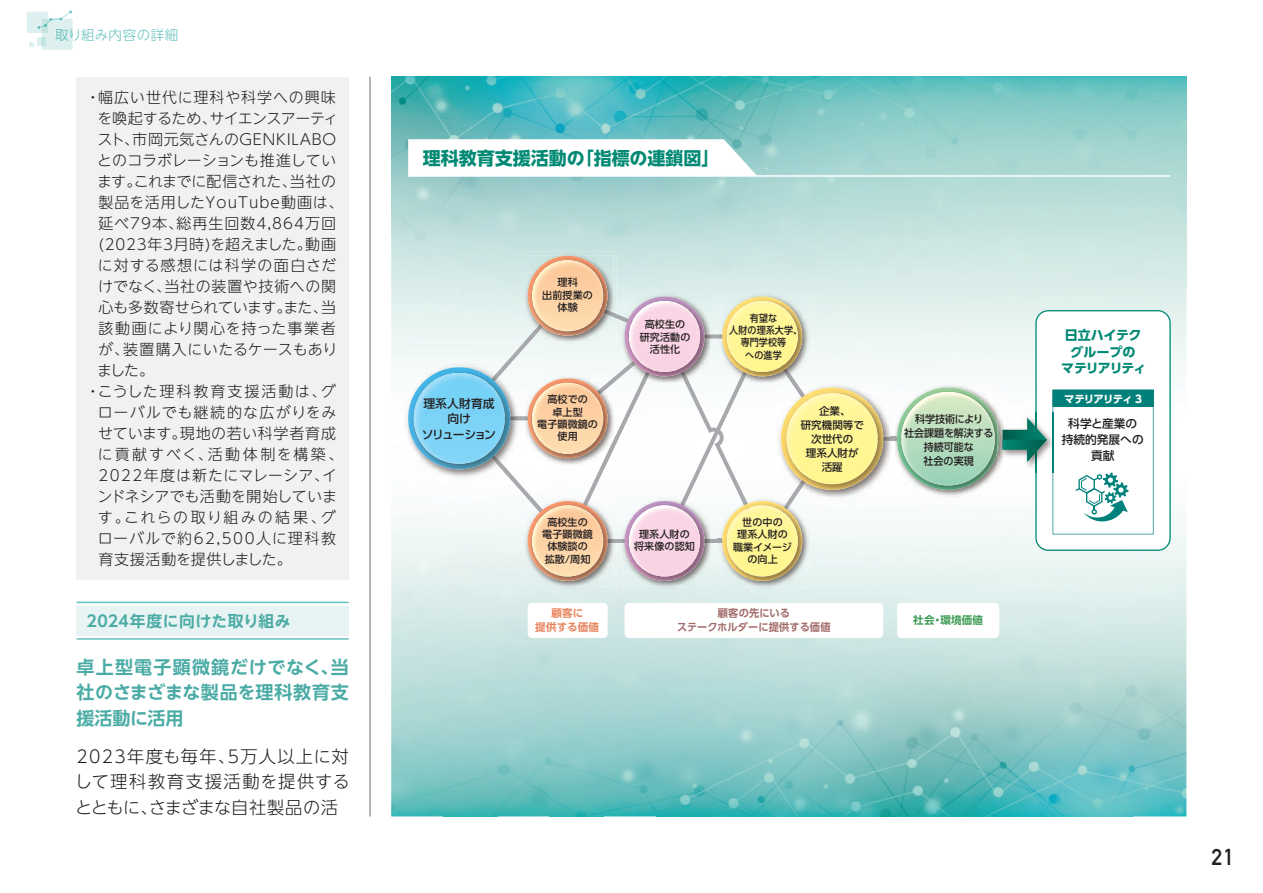
<style>
.page{position:relative;width:1263px;height:893px;background:#fff}
.page>*{position:absolute;margin:0;border:0;box-sizing:border-box;transform-origin:0 0}
.t1{font:700 22.5px "DIN Alternate";color:#231f20}
.t2{font:700 18px/25.5px "UD Shin Go NT Pro De";letter-spacing:.03em;color:#4baba5;text-align:justify}
.t3{font:700 18px "UD Shin Go NT Pro";color:#008973}
.t4{font:300 17.25px/25.5px "UD Shin Go NT Pro";letter-spacing:.05em;color:#231f20;text-align:justify}
.t5{font:700 15.75px "UD Shin Go NT Pro De";letter-spacing:.03em;color:#4baba5}
.t6{font:300 15px "UD Shin Go NT Pro";letter-spacing:.05em;color:#231f20}
.t7{font:300 15px "UD Shin Go NT Pro";letter-spacing:.075em;color:#231f20}
.t8{font:300 15px "UD Shin Go NT Pro";letter-spacing:-.04em;color:#231f20}
.t9{font:300 15px "UD Shin Go NT Pro";letter-spacing:-.01em;color:#231f20}
.t10{font:300 15px "UD Shin Go NT Pro";letter-spacing:-.02em;color:#231f20}
.t11{font:300 15px "UD Shin Go NT Pro";letter-spacing:.09em;color:#231f20}
.t12{font:300 15px "UD Shin Go NT Pro";letter-spacing:-.005em;color:#231f20}
.t13{font:300 15px "UD Shin Go NT Pro";letter-spacing:.01em;color:#231f20}
.t14{font:300 15px "UD Shin Go NT Pro";letter-spacing:.135em;color:#231f20}
.t15{font:300 15px "UD Shin Go NT Pro";letter-spacing:.005em;color:#231f20}
.t16{font:300 15px "UD Shin Go NT Pro";letter-spacing:.07em;color:#231f20}
.t17{font:300 15px "UD Shin Go NT Pro";letter-spacing:.13em;color:#231f20}
.t18{font:300 15px "UD Shin Go NT Pro";letter-spacing:.12em;color:#231f20}
.t19{font:300 15px "UD Shin Go NT Pro";letter-spacing:-.015em;color:#231f20}
.t20{font:300 13.5px "UD Shin Go NT Pro";letter-spacing:.03em;color:#64c1bd}
.t21{font:700 13.05px/16.6px "UD Shin Go Pro";letter-spacing:-.03em;color:#008973;text-align:center}
.t22{font:500 11.85px/15.5px "UD Shin Go Pro";letter-spacing:-.01em;color:#231f20;text-align:center}
.t23{font:500 11.7px/16.2px "UD Shin Go Pro";color:#231f20;text-align:center}
.t24{font:500 10.5px/14px "UD Shin Go Pro";color:#231f20;text-align:center;scale:.95 1}
.t25{font:700 10.5px/14.1px "UD Shin Go Pro De";color:#a26a69;text-align:center}
.t26{font:500 10.5px/14px "UD Shin Go Pro";color:#231f20;text-align:center}
.t27{font:700 10.5px/14.1px "UD Shin Go Pro De";letter-spacing:.015em;color:#e78057;text-align:center}
.t28{font:700 10.5px "UD Shin Go Pro";letter-spacing:-.09em;color:#fff}
.t29{font:700 10.5px "UD Shin Go Pro De";letter-spacing:.02em;color:#389950}
.t30{font:500 10.05px/12.3px "UD Shin Go Pro";letter-spacing:.01em;color:#231f20;text-align:center}
.t31{font:500 10.05px/12.3px "UD Shin Go Pro";letter-spacing:.01em;color:#231f20;text-align:center;scale:.9 1}
</style>
<div class="page">
<svg style="left:27px;top:10px;width:46px;height:40px"></svg>
<hr style="left:77px;top:638px;width:272px;height:2px;background:#64c1bd">
<hr style="left:77px;top:602px;width:272px;height:1px;background:#64c1bd">
<div style="left:77px;top:606px;width:272px;height:29px;background:#e7f4f3"></div>
<img style="left:391px;top:77px;width:636px;height:158px">
<img style="left:1027px;top:77px;width:159px;height:211px">
<img style="left:1134px;top:340px;width:52px;height:476px">
<img style="left:391px;top:393px;width:53px;height:423px">
<img style="left:497px;top:543px;width:53px;height:273px">
<img style="left:974px;top:525px;width:106px;height:291px">
<img style="left:444px;top:519px;width:53px;height:297px">
<img style="left:709px;top:523px;width:265px;height:293px">
<img style="left:603px;top:543px;width:53px;height:273px">
<img style="left:1080px;top:551px;width:54px;height:265px">
<img style="left:550px;top:590px;width:53px;height:226px">
<img style="left:656px;top:590px;width:53px;height:226px">
<svg style="left:408px;top:139px;width:349px;height:36px"></svg>
<hr style="left:408px;top:175px;width:761px;height:2px;background:#fff">
<img style="left:523px;top:251px;width:94px;height:42px">
<img style="left:527px;top:255px;width:86px;height:38px">
<img style="left:528px;top:256px;width:80px;height:37px">
<img style="left:532px;top:260px;width:71px;height:71px;border-radius:36px">
<img style="left:620px;top:543px;width:93px;height:47px">
<img style="left:624px;top:543px;width:86px;height:44px">
<img style="left:625px;top:543px;width:79px;height:38px">
<div style="left:629px;top:505px;width:71px;height:71px;background:#fad4e4;border-radius:36px"></div>
<img style="left:717px;top:543px;width:94px;height:47px">
<img style="left:721px;top:543px;width:87px;height:44px">
<img style="left:722px;top:543px;width:80px;height:38px">
<img style="left:727px;top:543px;width:71px;height:33px">
<img style="left:523px;top:543px;width:94px;height:47px">
<img style="left:527px;top:543px;width:86px;height:44px">
<img style="left:528px;top:543px;width:80px;height:38px">
<img style="left:532px;top:505px;width:71px;height:71px;border-radius:36px">
<img style="left:835px;top:382px;width:60px;height:116px">
<img style="left:835px;top:387px;width:55px;height:110px">
<img style="left:835px;top:388px;width:48px;height:102px">
<img style="left:787px;top:393px;width:91px;height:91px;border-radius:45px">
<img style="left:892px;top:383px;width:110px;height:115px">
<img style="left:896px;top:387px;width:106px;height:109px">
<svg style="left:883px;top:437px;width:14px;height:4px"></svg>
<img style="left:897px;top:388px;width:100px;height:102px">
<img style="left:901px;top:392px;width:94px;height:93px">
<img style="left:402px;top:361px;width:53px;height:120px">
<svg style="left:455px;top:293px;width:380px;height:250px"></svg>
<img style="left:407px;top:366px;width:111px;height:111px">
<img style="left:492px;top:366px;width:26px;height:54px">
<img style="left:492px;top:455px;width:21px;height:22px">
<img style="left:408px;top:367px;width:102px;height:102px">
<img style="left:414px;top:373px;width:91px;height:91px;border-radius:45px">
<img style="left:523px;top:374px;width:94px;height:93px">
<img style="left:523px;top:375px;width:94px;height:45px">
<img style="left:600px;top:433px;width:17px;height:34px">
<img style="left:527px;top:420px;width:86px;height:44px">
<img style="left:527px;top:378px;width:86px;height:42px">
<img style="left:602px;top:440px;width:11px;height:24px">
<img style="left:528px;top:378px;width:80px;height:80px">
<img style="left:532px;top:383px;width:71px;height:71px;border-radius:36px">
<div style="left:897px;top:603px;width:102px;height:35px;background:#fff;border-radius:5px"></div>
<div style="left:625px;top:603px;width:258px;height:35px;background:#fff;border-radius:4px"></div>
<div style="left:528px;top:603px;width:80px;height:35px;background:#fff;border-radius:4px"></div>
<img style="left:997px;top:412px;width:5px;height:60px">
<img style="left:997px;top:424px;width:2px;height:29px">
<svg style="left:1002px;top:310px;width:169px;height:241px"></svg>
<hr style="left:370px;top:77px;width:1px;height:739px;background:#6c6d70">
<div style="left:77px;top:77px;width:272px;height:502px;background:#f2f1f1"></div>
<p class="t20" style="left:55px;top:24px;width:125px">取り組み内容の詳細</p>
<p class="t6" style="left:86px;top:85px;width:252px">・幅広い世代に理科や科学への興味</p>
<p class="t8" style="left:97px;top:106px;width:242px">を喚起するため、サイエンスアーティ</p>
<p class="t6" style="left:98px;top:127px;width:240px">スト、市岡元気さんのGENKILABO</p>
<p class="t12" style="left:97px;top:148px;width:240px">とのコラボレーションも推進してい</p>
<p class="t9" style="left:97px;top:169px;width:241px">ます。これまでに配信された、当社の</p>
<p class="t7" style="left:98px;top:190px;width:247px">製品を活用したYouTube動画は、</p>
<p class="t6" style="left:98px;top:211px;width:239px">延べ79本、総再生回数4,864万回</p>
<p class="t6" style="left:98px;top:232px;width:239px">(2023年3月時)を超えました。動画</p>
<p class="t6" style="left:98px;top:253px;width:240px">に対する感想には科学の面白さだ</p>
<p class="t6" style="left:98px;top:274px;width:239px">けでなく、当社の装置や技術への関</p>
<p class="t10" style="left:98px;top:295px;width:239px">心も多数寄せられています。また、当</p>
<p class="t6" style="left:98px;top:316px;width:239px">該動画により関心を持った事業者</p>
<p class="t13" style="left:98px;top:337px;width:241px">が、装置購入にいたるケースもあり</p>
<p class="t6" style="left:97px;top:358px;width:59px">ました。</p>
<p class="t14" style="left:86px;top:379px;width:252px">・こうした理科教育支援活動は、グ</p>
<p class="t16" style="left:98px;top:400px;width:240px">ローバルでも継続的な広がりをみ</p>
<p class="t6" style="left:98px;top:421px;width:239px">せています。現地の若い科学者育成</p>
<p class="t17" style="left:98px;top:442px;width:247px">に貢献すべく、活動体制を構築、</p>
<p class="t6" style="left:98px;top:463px;width:240px">2022年度は新たにマレーシア、イ</p>
<p class="t15" style="left:98px;top:484px;width:241px">ンドネシアでも活動を開始していま</p>
<p class="t18" style="left:98px;top:505px;width:239px">す。これらの取り組みの結果、グ</p>
<p class="t11" style="left:98px;top:526px;width:240px">ローバルで約62,500人に理科教</p>
<p class="t19" style="left:98px;top:547px;width:195px">育支援活動を提供しました。</p>
<p class="t5" style="left:86px;top:608px;width:206px">2024年度に向けた取り組み</p>
<p class="t2" style="left:77px;top:653px;width:274px">卓上型電子顕微鏡だけでなく、当社のさまざまな製品を理科教育支援活動に活用</p>
<p class="t4" style="left:75px;top:743px;width:277px">2023年度も毎年、5万人以上に対して理科教育支援活動を提供するとともに、さまざまな自社製品の活</p>
<p class="t3" style="left:423px;top:144px;width:298px">理科教育支援活動の「指標の連鎖図」</p>
<p class="t30" style="left:542px;top:276px;width:52px">理科<br>出前授業の体験</p>
<p class="t22" style="left:422px;top:395px;width:76px">理系人財育成向け<br>ソリューション</p>
<p class="t30" style="left:537px;top:393px;width:62px">高校での<br>卓上型<br>電子顕微鏡の使用</p>
<p class="t30" style="left:542px;top:515px;width:52px">高校生の電子顕微鏡体験談の拡散/周知</p>
<p class="t30" style="left:640px;top:318px;width:52px">高校生の研究活動の活性化</p>
<p class="t30" style="left:634px;top:527px;width:62px">理系人財の将来像の認知</p>
<p class="t31" style="left:729px;top:311px;width:83px">有望な<br>人財の理系大学、専門学校等<br>への進学</p>
<p class="t26" style="left:801px;top:404px;width:65px">企業、<br>研究機関等で次世代の<br>理系人財が活躍</p>
<p class="t24" style="left:904px;top:412px;width:95px">科学技術により<br>社会課題を解決する持続可能な<br>社会の実現</p>
<p class="t30" style="left:733px;top:516px;width:60px">世の中の<br>理系人財の職業イメージの向上</p>
<p class="t27" style="left:535px;top:606px;width:65px">顧客に<br>提供する価値</p>
<p class="t25" style="left:677px;top:606px;width:155px">顧客の先にいる<br>ステークホルダーに提供する価値</p>
<p class="t29" style="left:913px;top:612px;width:71px">社会・環境価値</p>
<p class="t21" style="left:1061px;top:326px;width:86px">日立ハイテクグループの<br>マテリアリティ</p>
<p class="t28" style="left:1064px;top:390px;width:79px">マテリアリティ 3</p>
<p class="t23" style="left:1062px;top:415px;width:83px">科学と産業の持続的発展への貢献</p>
<h1 class="t1" style="left:1211px;top:840px;width:24px">21</h1>
</div>
